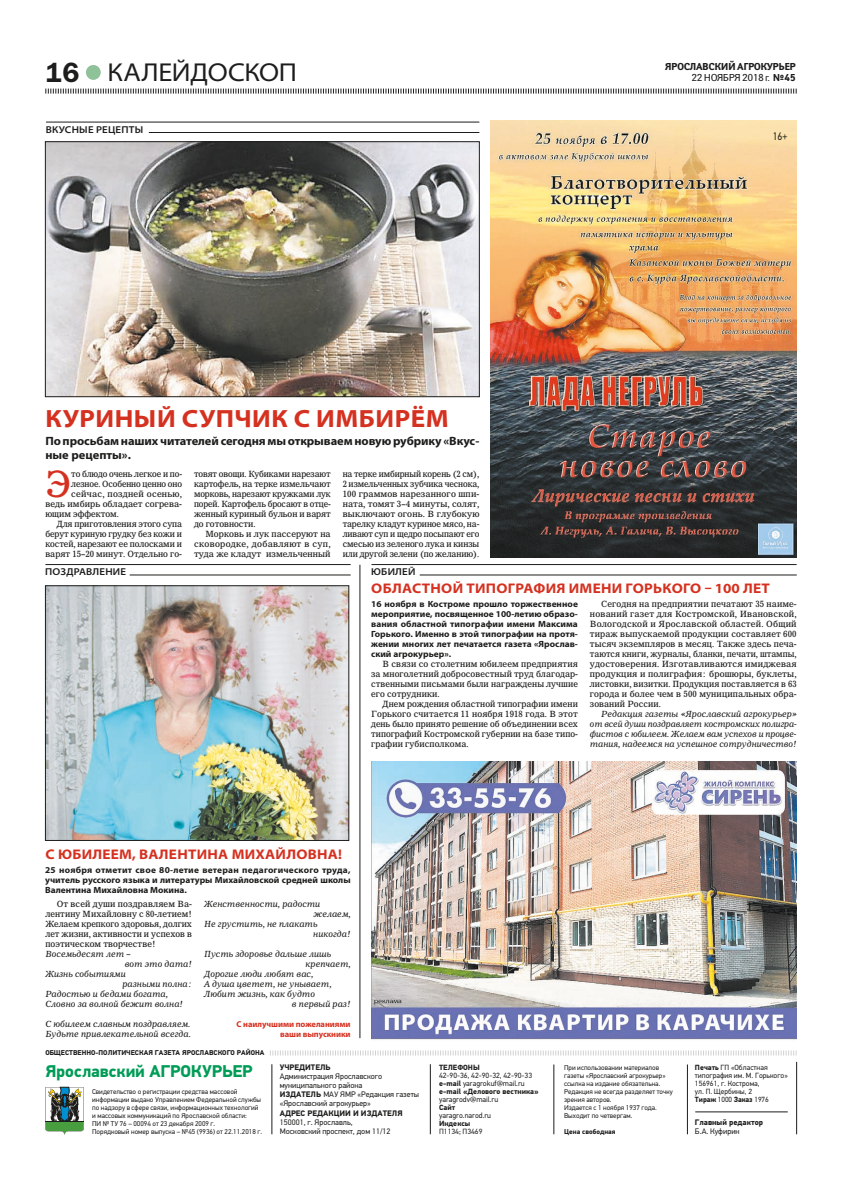
<style>
.page{position:relative;width:842px;height:1191px;background:#fff}
.page>*{position:absolute;margin:0;border:0;box-sizing:border-box;transform-origin:0 0}
.t1{font:38px "IZ Premium";color:#d53120}
.t2{font:semi-expanded 26px "Myriad Pro";letter-spacing:-.01em;color:#1d1d1b}
.t3{font:700 semi-expanded 25px "Myriad Pro";letter-spacing:.02em;color:#d53120}
.t4{font:700 17px "PF Din Text Pro";letter-spacing:-.005em;color:#009c57}
.t5{font:700 semi-expanded 14px "Myriad Pro";letter-spacing:.02em;color:#d53120}
.t6{font:700 12px/14px "Myriad Pro";letter-spacing:-.005em;color:#1d1d1b;scale:1.04 1}
.t7{font:10.9px "PF Din Text Pro";color:#1d1d1b;scale:.9 1}
.t8{font:600 semi-expanded 10px "Myriad Pro";letter-spacing:.02em;color:#1d1d1b}
.t9{font:700 10px "Yanus C";letter-spacing:-.05em;color:#1d1d1b}
.t10{font:10px "Yanus C";letter-spacing:-.05em;color:#1d1d1b}
.t11{font:9px/10px "IZ Premium";letter-spacing:.005em;color:#1d1d1b;text-align:justify}
.t12{font:italic 9px/10px "IZ Premium";letter-spacing:.01em;color:#1d1d1b}
.t13{font:700 9px/10px "Myriad Pro";color:#1d1d1b;text-align:justify;scale:1.04 1}
.t14{font:9px "IZ Premium";letter-spacing:.025em;color:#1d1d1b}
.t15{font:700 8.5px/10px "Myriad Pro";letter-spacing:-.005em;color:#d53120;text-align:right}
.t16{font:8px/9px "PF Din Text Pro";color:#1d1d1b}
.t17{font:700 8px "PF Din Text Pro";color:#1d1d1b}
.t18{font:7.6px/8px "PF Din Text Pro";color:#1d1d1b}
.t19{font:700 7.6px "PF Din Text Pro";color:#1d1d1b}
.t20{font:7.5px/8px "PF Din Text Pro";color:#1d1d1b}
.t21{font:7px/8px "PF Din Text Pro";color:#1d1d1b}
.t22{font:700 7px "PF Din Text Pro";color:#1d1d1b}
.s1{font-family:"Franklin Gothic Demi C";font-stretch:normal;font-size:28px}
.s2{font-weight:700}
</style>
<div class="page">
<svg style="left:45px;top:88px;width:752px;height:6px"></svg>
<hr style="left:360px;top:565px;width:1px;height:473px;background:#1d1d1b">
<div style="left:86px;top:65px;width:15px;height:15px;background:#8ec298;border-radius:50%"></div>
<svg style="left:270px;top:1050px;width:527px;height:6px"></svg>
<hr style="left:796px;top:1061px;width:1px;height:73px;background:#1d1d1b">
<svg style="left:45px;top:1087px;width:39px;height:47px"></svg>
<hr style="left:272px;top:1064px;width:1px;height:70px;background:#1d1d1b">
<hr style="left:430px;top:1064px;width:1px;height:70px;background:#1d1d1b">
<hr style="left:554px;top:1064px;width:1px;height:70px;background:#1d1d1b">
<hr style="left:687px;top:1064px;width:1px;height:70px;background:#1d1d1b">
<hr style="left:695px;top:1111px;width:93px;height:1px;background:#1d1d1b">
<hr style="left:371px;top:564px;width:426px;height:1px;background:#1d1d1b">
<hr style="left:420px;top:574px;width:377px;height:1px;background:#1d1d1b">
<hr style="left:45px;top:564px;width:306px;height:1px;background:#1d1d1b">
<hr style="left:130px;top:574px;width:221px;height:1px;background:#1d1d1b">
<hr style="left:46px;top:122px;width:433px;height:1px;background:#1d1d1b">
<hr style="left:149px;top:132px;width:330px;height:1px;background:#1d1d1b">
<img style="left:371px;top:761px;width:426px;height:279px">
<img style="left:490px;top:121px;width:306px;height:436px">
<img style="left:47px;top:144px;width:430px;height:251px">
<div style="left:45px;top:142px;width:434px;height:255px;border:1px solid #1d1d1b"></div>
<img style="left:47px;top:587px;width:300px;height:251px">
<div style="left:45px;top:585px;width:304px;height:255px;border:1px solid #1d1d1b"></div>
<h2 class="t2" style="left:45px;top:58px;width:253px"><span class="s1">16</span> КАЛЕЙДОСКОП</h2>
<p class="t8" style="left:46px;top:124px;width:99px">ВКУСНЫЕ РЕЦЕПТЫ</p>
<h3 class="t3" style="left:46px;top:404px;width:405px">КУРИНЫЙ СУПЧИК С ИМБИРЁМ</h3>
<h3 class="t6" style="left:45px;top:433px;width:419px">По просьбам наших читателей сегодня мы открываем новую рубрику «Вкус&shy;ные рецепты».</h3>
<h1 class="t1" style="left:45px;top:461px;width:27px">Э</h1>
<p class="t11" style="left:71px;top:469px;width:112px">то блюдо очень легкое и по-</p>
<p class="t11" style="left:71px;top:479px;width:112px">лезное. Особенно ценно оно</p>
<p class="t14" style="left:71px;top:488px;width:112px">сейчас, поздней осенью,</p>
<p class="t11" style="left:45px;top:499px;width:138px">ведь имбирь обладает согрева-</p>
<p class="t11" style="left:45px;top:509px;width:75px">ющим эффектом.</p>
<p class="t11" style="left:57px;top:519px;width:127px">Для приготовления этого супа</p>
<p class="t11" style="left:45px;top:529px;width:138px">берут куриную грудку без кожи и</p>
<p class="t11" style="left:45px;top:539px;width:138px">костей, нарезают ее полосками и</p>
<p class="t11" style="left:45px;top:549px;width:138px">варят 15–20 минут. Отдельно го-</p>
<p class="t11" style="left:194px;top:469px;width:138px">товят овощи. Кубиками нарезают картофель, на терке измельчают морковь, нарезают кружками лук порей. Картофель бросают в отце&shy;женный куриный бульон и варят до готовности.</p>
<p class="t11" style="left:194px;top:529px;width:138px;text-indent:11px">Морковь и лук пассеруют на сковородке, добавляют в суп, туда же кладут измельченный</p>
<p class="t11" style="left:343px;top:469px;width:138px">на терке имбирный корень (2 см), 2 измельченных зубчика чеснока, 100 граммов нарезанного шпи&shy;ната, томят 3–4 минуты, солят, выключают огонь. В глубокую тарелку кладут куриное мясо, на&shy;ливают суп и щедро посыпают его смесью из зеленого лука и кинзы или другой зелени (по желанию).</p>
<p class="t8" style="left:45px;top:566px;width:82px">ПОЗДРАВЛЕНИЕ</p>
<p class="t8" style="left:371px;top:566px;width:46px">ЮБИЛЕЙ</p>
<p class="t9" style="left:665px;top:61px;width:133px">ЯРОСЛАВСКИЙ АГРОКУРЬЕР</p>
<p class="t10" style="left:691px;top:71px;width:106px">22 НОЯБРЯ 2018 г. <span class="s2">№45</span></p>
<p class="t7" style="left:773px;top:130px;width:18px">16+</p>
<h3 class="t5" style="left:371px;top:580px;width:400px">ОБЛАСТНОЙ ТИПОГРАФИЯ ИМЕНИ ГОРЬКОГО – 100 ЛЕТ</h3>
<p class="t13" style="left:371px;top:598px;width:200px">16 ноября в Костроме прошло торжественное мероприятие, посвященное 100-летию образо&shy;вания областной типографии имени Максима Горького. Именно в этой типографии на протя&shy;жении многих лет печатается газета «Ярослав&shy;ский агрокурьер».</p>
<p class="t11" style="left:371px;top:659px;width:208px;text-indent:11px">В связи со столетним юбилеем предприятия за многолетний добросовестный труд благодар&shy;ственными письмами были награждены лучшие его сотрудники.</p>
<p class="t11" style="left:371px;top:699px;width:208px;text-indent:11px">Днем рождения областной типографии имени Горького считается 11 ноября 1918 года. В этот день было принято решение об объединении всех типографий Костромской губернии на базе типо&shy;графии губисполкома.</p>
<p class="t11" style="left:590px;top:599px;width:208px;text-indent:11px">Сегодня на предприятии печатают 35 наиме&shy;нований газет для Костромской, Ивановской, Вологодской и Ярославской областей. Общий тираж выпускаемой продукции составляет 600 тысяч экземпляров в месяц. Также здесь печа&shy;таются книги, журналы, бланки, печати, штампы, удостоверения. Изготавливаются имиджевая продукция и полиграфия: брошюры, буклеты, листовки, визитки. Продукция поставляется в 63 города и более чем в 500 муниципальных обра&shy;зований России.</p>
<p class="t12" style="left:590px;top:708px;width:208px;text-align:justify;text-indent:11px">Редакция газеты «Ярославский агрокурьер» от всей души поздравляет костромских полигра&shy;фистов с юбилеем. Желаем вам успехов и процве&shy;тания, надеемся на успешное сотрудничество!</p>
<h3 class="t5" style="left:45px;top:846px;width:298px">С ЮБИЛЕЕМ, ВАЛЕНТИНА МИХАЙЛОВНА!</h3>
<p class="t13" style="left:45px;top:864px;width:295px">25 ноября отметит свое 80-летие ветеран педагогического труда, учитель русского языка и литературы Михайловской средней школы Валентина Михайловна Мокина.</p>
<p class="t11" style="left:45px;top:899px;width:148px;text-indent:11px">От всей души поздравляем Ва&shy;лентину Михайловну с 80-летием!<br>Желаем крепкого здоровья, долгих лет жизни, активности и успехов в поэтическом творчестве!</p>
<p class="t12" style="left:45px;top:948px;width:87px">Восемьдесят лет –</p>
<p class="t12" style="left:125px;top:958px;width:69px">вот это дата!</p>
<p class="t12" style="left:45px;top:968px;width:82px">Жизнь событиями</p>
<p class="t12" style="left:122px;top:978px;width:71px">разными полна:</p>
<p class="t12" style="left:45px;top:988px;width:124px">Радостью и бедами богата,</p>
<p class="t12" style="left:45px;top:998px;width:139px">Словно за волной бежит волна!</p>
<p class="t12" style="left:45px;top:1018px;width:147px">С юбилеем славным поздравляем.<br>Будьте привлекательной всегда.</p>
<p class="t12" style="left:204px;top:898px;width:118px">Женственности, радости</p>
<p class="t12" style="left:314px;top:908px;width:39px">желаем,</p>
<p class="t12" style="left:204px;top:918px;width:115px">Не грустить, не плакать</p>
<p class="t12" style="left:313px;top:928px;width:39px">никогда!</p>
<p class="t12" style="left:204px;top:948px;width:129px">Пусть здоровье дальше лишь</p>
<p class="t12" style="left:306px;top:958px;width:47px">крепчает,</p>
<p class="t12" style="left:204px;top:968px;width:111px">Дорогие люди любят вас,</p>
<p class="t12" style="left:204px;top:978px;width:129px">А душа цветет, не унывает,</p>
<p class="t12" style="left:204px;top:988px;width:113px">Любит жизнь, как будто</p>
<p class="t12" style="left:292px;top:998px;width:60px">в первый раз!</p>
<p class="t15" style="left:237px;top:1019px;width:116px">С наилучшими пожеланиями ваши выпускники</p>
<p class="t22" style="left:45px;top:1048px;width:221px">ОБЩЕСТВЕННО-ПОЛИТИЧЕСКАЯ ГАЗЕТА ЯРОСЛАВСКОГО РАЙОНА</p>
<p class="t21" style="left:92px;top:1087px;width:171px">Свидетельство о регистрации средства массовой информации выдано Управлением Федеральной службы по надзору в сфере связи, информационных технологий и массовых коммуникаций по Ярославской области:<br>ПИ № ТУ 76 – 00094 от 23 декабря 2009 г.<br>Порядковый номер выпуска – №45 (9936) от 22.11.2018 г.</p>
<h3 class="t4" style="left:45px;top:1061px;width:209px">Ярославский АГРОКУРЬЕР</h3>
<p class="t20" style="left:695px;top:1063px;width:94px"><span class="s2">Печать</span> ГП «Областная типография им. М. Горького»<br>156961, г. Кострома,<br>ул. П. Щербины, 2<br><span class="s2">Тираж</span> 1000 <span class="s2">Заказ</span> 1976</p>
<p class="t17" style="left:695px;top:1117px;width:70px">Главный редактор</p>
<p class="t16" style="left:695px;top:1126px;width:46px">Б.А. Куфирин</p>
<p class="t17" style="left:280px;top:1062px;width:52px">УЧРЕДИТЕЛЬ</p>
<p class="t16" style="left:280px;top:1071px;width:141px">Администрация Ярославского муниципального района<br><span class="s2">ИЗДАТЕЛЬ</span> МАУ ЯМР «Редакция газеты «Ярославский агрокурьер»</p>
<p class="t17" style="left:280px;top:1108px;width:124px">АДРЕС РЕДАКЦИИ И ИЗДАТЕЛЯ</p>
<p class="t16" style="left:280px;top:1117px;width:112px">150001, г. Ярославль,<br>Московский проспект, дом 11/12</p>
<p class="t19" style="left:439px;top:1062px;width:42px">ТЕЛЕФОНЫ</p>
<p class="t18" style="left:439px;top:1071px;width:101px">42-90-36, 42-90-32, 42-90-33 <span class="s2">e-mail</span> yaragrokuf@mail.ru <span class="s2">e-mail «Делового вестника»</span></p>
<p class="t18" style="left:439px;top:1095px;width:61px">yaragrodv@mail.ru</p>
<p class="t19" style="left:439px;top:1102px;width:18px">Cайт</p>
<p class="t18" style="left:439px;top:1111px;width:54px">yaragro.narod.ru</p>
<p class="t19" style="left:439px;top:1118px;width:33px">Индексы</p>
<p class="t18" style="left:439px;top:1127px;width:45px">П1134; П3469</p>
<p class="t21" style="left:564px;top:1063px;width:110px">При использовании материалов газеты «Ярославский агрокурьер» ссылка на издание обязательна.<br>Редакция не всегда разделяет точку зрения авторов.<br>Издается с 1 ноября 1937 года.<br>Выходит по четвергам.</p>
<p class="t22" style="left:564px;top:1127px;width:53px">Цена свободная</p>
</div>
